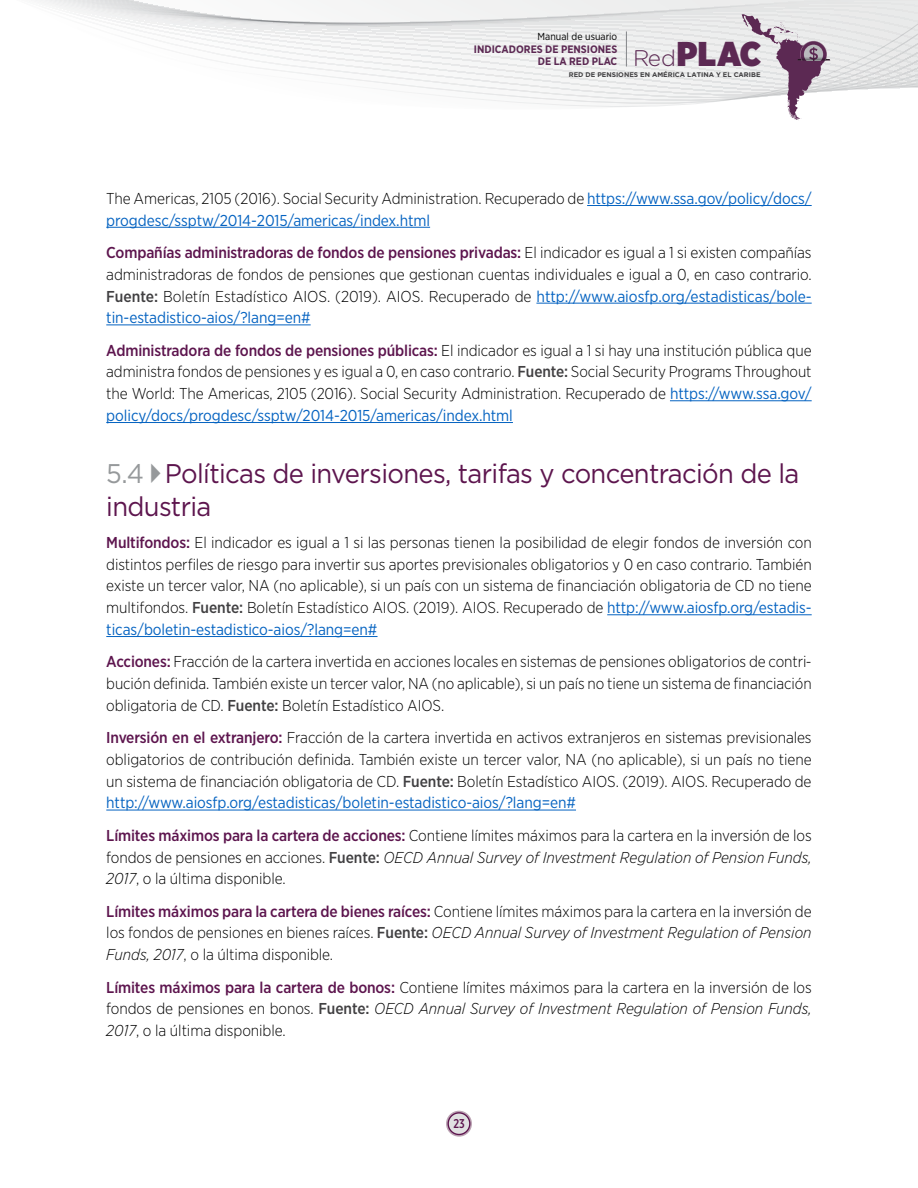
<style>
.page{position:relative;width:918px;height:1188px;background:#fff}
.page>*{position:absolute;margin:0;border:0;box-sizing:border-box;transform-origin:0 0}
.t1{font:900 34.35px "Gotham Narrow";color:#5c2953}
.t2{font:27px/33px "Gotham";letter-spacing:-.025em;color:#5d154e;scale:.95 1}
.t3{font:300 15.75px/21.8px "Gotham Narrow";letter-spacing:-.005em;color:#000;text-align:justify}
.t4{font:15.75px/21.8px "Gotham Narrow";letter-spacing:-.005em;color:#0563c1}
.t5{font:500 12.75px "Gotham X Narrow";color:#5d154e}
.t6{font:700 10.8px/12.5px "Gotham Narrow";color:#5c2953;text-align:right}
.t7{font:10.2px "Gotham Narrow";color:#000}
.t8{font:700 6.75px "Gotham";color:#414042}
.s1{font-family:"Gotham Rounded";font-weight:300;font-size:22.65px}
.s2{font-weight:300;color:#000}
.s3{font-weight:500;color:#5d154e}
.s4{font-weight:500;color:#414042}
.s5{font-weight:400;color:#0563c1}
.s6{color:#96999b}
.s7{font-style:italic}
</style>
<div class="page">
<svg style="left:36px;top:0;width:882px;height:107px"></svg>
<svg style="left:742px;top:14px;width:88px;height:106px"></svg>
<hr style="left:626px;top:31px;width:1px;height:36px;background:#838588">
<svg style="left:446px;top:1111px;width:26px;height:26px"></svg>
<div style="left:448px;top:1113px;width:22px;height:21px;background:#e0e0e1;border-radius:50%"></div>
<div style="left:448px;top:1112px;width:22px;height:23px;border:1px solid #5d154e;border-radius:50%"></div>
<hr style="left:587px;top:205px;width:225px;height:1px;background:#0563c1">
<hr style="left:106px;top:227px;width:324px;height:1px;background:#0563c1">
<hr style="left:536px;top:303px;width:276px;height:1px;background:#0563c1">
<hr style="left:106px;top:324px;width:205px;height:1px;background:#0563c1">
<hr style="left:670px;top:400px;width:142px;height:1px;background:#0563c1">
<hr style="left:106px;top:422px;width:407px;height:1px;background:#0563c1">
<hr style="left:607px;top:614px;width:205px;height:1px;background:#0563c1">
<hr style="left:106px;top:636px;width:272px;height:1px;background:#0563c1">
<hr style="left:106px;top:810px;width:470px;height:1px;background:#0563c1">
<p class="t7" style="left:538px;top:30px;width:81px">Manual de usuario</p>
<p class="t6" style="left:474px;top:42px;width:145px">INDICADORES DE PENSIONES<br>DE LA RED PLAC</p>
<h1 class="t1" style="left:633px;top:30px;width:129px"><span class="s1">Red</span>PLAC</h1>
<p class="t8" style="left:569px;top:70px;width:193px">RED DE PENSIONES EN AMÉRICA LATINA Y EL CARIBE</p>
<p class="t4" style="left:106px;top:187px;width:707px"><span class="s2">The Americas, 2105 (2016). Social Security Administration. Recuperado de</span> https://www.ssa.gov/policy/docs/ progdesc/ssptw/2014-2015/americas/index.html</p>
<p class="t3" style="left:106px;top:241px;width:707px"><span class="s3">Compañías administradoras de fondos de pensiones privadas:</span> El indicador es igual a 1 si existen compañías administradoras de fondos de pensiones que gestionan cuentas individuales e igual a 0, en caso contrario.<br><span class="s4">Fuente:</span> Boletín Estadístico AIOS. (2019). AIOS. Recuperado de <span class="s5">http://www.aiosfp.org/estadisticas/bole&shy;tin-estadistico-aios/?lang=en#</span></p>
<p class="t3" style="left:106px;top:339px;width:707px"><span class="s3">Administradora de fondos de pensiones públicas:</span> El indicador es igual a 1 si hay una institución pública que administra fondos de pensiones y es igual a 0, en caso contrario. <span class="s4">Fuente:</span> Social Security Programs Throughout the World: The Americas, 2105 (2016). Social Security Administration. Recuperado de <span class="s5">https://www.ssa.gov/ policy/docs/progdesc/ssptw/2014-2015/americas/index.html</span></p>
<h2 class="t2" style="left:106px;top:456px;width:731px"><span class="s6">5.4</span> Políticas de inversiones, tarifas y concentración de la industria</h2>
<p class="t3" style="left:106px;top:531px;width:707px"><span class="s3">Multifondos:</span> El indicador es igual a 1 si las personas tienen la posibilidad de elegir fondos de inversión con distintos perfiles de riesgo para invertir sus aportes previsionales obligatorios y 0 en caso contrario. También existe un tercer valor, NA (no aplicable), si un país con un sistema de financiación obligatoria de CD no tiene multifondos. <span class="s4">Fuente:</span> Boletín Estadístico AIOS. (2019). AIOS. Recuperado de <span class="s5">http://www.aiosfp.org/estadis&shy;ticas/boletin-estadistico-aios/?lang=en#</span></p>
<p class="t3" style="left:106px;top:651px;width:707px"><span class="s3">Acciones:</span> Fracción de la cartera invertida en acciones locales en sistemas de pensiones obligatorios de contri&shy;bución definida. También existe un tercer valor, NA (no aplicable), si un país no tiene un sistema de financiación obligatoria de CD. <span class="s4">Fuente:</span> Boletín Estadístico AIOS.</p>
<p class="t3" style="left:106px;top:726px;width:707px"><span class="s3">Inversión en el extranjero:</span> Fracción de la cartera invertida en activos extranjeros en sistemas previsionales obligatorios de contribución definida. También existe un tercer valor, NA (no aplicable), si un país no tiene un sistema de financiación obligatoria de CD. <span class="s4">Fuente:</span> Boletín Estadístico AIOS. (2019). AIOS. Recuperado de <span class="s5">http://www.aiosfp.org/estadisticas/boletin-estadistico-aios/?lang=en#</span></p>
<p class="t3" style="left:106px;top:824px;width:707px"><span class="s3">Límites máximos para la cartera de acciones:</span> Contiene límites máximos para la cartera en la inversión de los fondos de pensiones en acciones. <span class="s4">Fuente:</span> <span class="s7">OECD Annual Survey of Investment Regulation of Pension Funds, 2017</span>, o la última disponible.</p>
<p class="t3" style="left:106px;top:900px;width:707px"><span class="s3">Límites máximos para la cartera de bienes raíces:</span> Contiene límites máximos para la cartera en la inversión de los fondos de pensiones en bienes raíces. <span class="s4">Fuente:</span> <span class="s7">OECD Annual Survey of Investment Regulation of Pension Funds, 2017</span>, o la última disponible.</p>
<p class="t3" style="left:106px;top:976px;width:707px"><span class="s3">Límites máximos para la cartera de bonos:</span> Contiene límites máximos para la cartera en la inversión de los fondos de pensiones en bonos. <span class="s4">Fuente:</span> <span class="s7">OECD Annual Survey of Investment Regulation of Pension Funds, 2017</span>, o la última disponible.</p>
<p class="t5" style="left:453px;top:1116px;width:13px">23</p>
</div>
